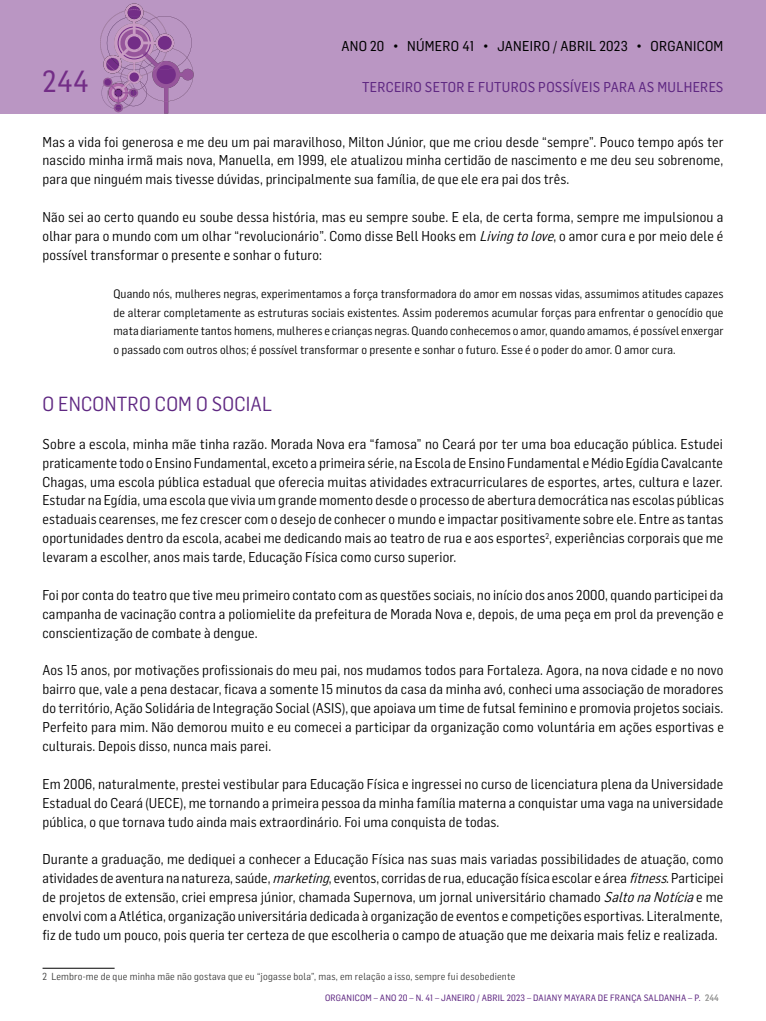
<style>
.page{position:relative;width:766px;height:1021px;background:#fff}
.page>*{position:absolute;margin:0;border:0;box-sizing:border-box;transform-origin:0 0}
.t1{font:30px "Flama Semicondensed Basic";color:#732d87}
.t2{font:20px "Flama Semicondensed";letter-spacing:.01em;color:#5f2882}
.t3{font:14px/18.9px "Flama Semicondensed";letter-spacing:.01em;color:#000;text-align:justify}
.t4{font:14px "Flama Semicondensed Basic";letter-spacing:.02em;color:#5f2882}
.t5{font:14px "Flama Semicondensed Basic";letter-spacing:.02em;color:#000}
.t6{font:12px/18.9px "Flama Semicondensed";letter-spacing:.01em;color:#000;text-align:justify}
.t7{font:10px "Flama Semicondensed";letter-spacing:.02em;color:#3c3c3b}
.t8{font:9px "Flama Semicondensed Basic";letter-spacing:.02em;color:#5f2882}
.s1{font-style:italic}
.s2{color:#9d9d9c}
</style>
<div class="page">
<div style="left:0;top:0;width:765px;height:113px;background:#ba96c3"></div>
<svg style="left:100px;top:3px;width:93px;height:110px"></svg>
<div style="left:158px;top:36px;width:14px;height:14px;background:#732d87;border-radius:50%"></div>
<div style="left:104px;top:79px;width:7px;height:7px;background:#732d87;border-radius:3px"></div>
<div style="left:128px;top:36px;width:13px;height:13px;background:#732d87;border-radius:50%"></div>
<div style="left:115px;top:89px;width:7px;height:7px;background:#732d87;border-radius:3px"></div>
<div style="left:129px;top:72px;width:10px;height:10px;background:#732d87;border-radius:5px"></div>
<hr style="left:43px;top:967px;width:72px;height:1px;background:#000">
<h1 class="t1" style="left:43px;top:62px;width:48px">244</h1>
<p class="t5" style="left:341px;top:37px;width:383px">ANO 20 • NÚMERO 41 • JANEIRO / ABRIL 2023 • ORGANICOM</p>
<p class="t4" style="left:362px;top:78px;width:363px">TERCEIRO SETOR E FUTUROS POSSÍVEIS PARA AS MULHERES</p>
<p class="t3" style="left:43px;top:131px;width:682px">Mas a vida foi generosa e me deu um pai maravilhoso, Milton Júnior, que me criou desde “sempre”. Pouco tempo após ter nascido minha irmã mais nova, Manuella, em 1999, ele atualizou minha certidão de nascimento e me deu seu sobrenome, para que ninguém mais tivesse dúvidas, principalmente sua família, de que ele era pai dos três.</p>
<p class="t3" style="left:43px;top:207px;width:682px">Não sei ao certo quando eu soube dessa história, mas eu sempre soube. E ela, de certa forma, sempre me impulsionou a olhar para o mundo com um olhar “revolucionário”. Como disse Bell Hooks em <span class="s1">Livingtolove</span>, o amor cura e por meio dele é possível transformar o presente e sonhar o futuro:</p>
<p class="t6" style="left:113px;top:283px;width:611px">Quando nós, mulheres negras, experimentamos a força transformadora do amor em nossas vidas, assumimos atitudes capazes de alterar completamente as estruturas sociais existentes. Assim poderemos acumular forças para enfrentar o genocídio que mata diariamente tantos homens, mulheres e crianças negras. Quando conhecemos o amor, quando amamos, é possível enxergar o passado com outros olhos; é possível transformar o presente e sonhar o futuro. Esse é o poder do amor. O amor cura.</p>
<h2 class="t2" style="left:43px;top:391px;width:231px">O ENCONTRO COM O SOCIAL</h2>
<p class="t3" style="left:43px;top:434px;width:682px">Sobre a escola, minha mãe tinha razão. Morada Nova era “famosa” no Ceará por ter uma boa educação pública. Estudei praticamente todo o Ensino Fundamental, exceto a primeira série, na Escola de Ensino Fundamental e Médio Egídia Cavalcante Chagas, uma escola pública estadual que oferecia muitas atividades extracurriculares de esportes, artes, cultura e lazer.<br>Estudar na Egídia, uma escola que vivia um grande momento desde o processo de abertura democrática nas escolas públicas estaduais cearenses, me fez crescer com o desejo de conhecer o mundo e impactar positivamente sobre ele. Entre as tantas oportunidades dentro da escola, acabei me dedicando mais ao teatro de rua e aos esportes<sup>2</sup>, experiências corporais que me levaram a escolher, anos mais tarde, Educação Física como curso superior.</p>
<p class="t3" style="left:43px;top:585px;width:682px">Foi por conta do teatro que tive meu primeiro contato com as questões sociais, no início dos anos 2000, quando participei da campanha de vacinação contra a poliomielite da prefeitura de Morada Nova e, depois, de uma peça em prol da prevenção e conscientização de combate à dengue.</p>
<p class="t3" style="left:43px;top:660px;width:682px">Aos 15 anos, por motivações profissionais do meu pai, nos mudamos todos para Fortaleza. Agora, na nova cidade e no novo bairro que, vale a pena destacar, ficava a somente 15 minutos da casa da minha avó, conheci uma associação de moradores do território, Ação Solidária de Integração Social (ASIS), que apoiava um time de futsal feminino e promovia projetos sociais.<br>Perfeito para mim. Não demorou muito e eu comecei a participar da organização como voluntária em ações esportivas e culturais. Depois disso, nunca mais parei.</p>
<p class="t3" style="left:43px;top:773px;width:682px">Em 2006, naturalmente, prestei vestibular para Educação Física e ingressei no curso de licenciatura plena da Universidade Estadual do Ceará (UECE), me tornando a primeira pessoa da minha família materna a conquistar uma vaga na universidade pública, o que tornava tudo ainda mais extraordinário. Foi uma conquista de todas.</p>
<p class="t3" style="left:43px;top:849px;width:682px">Durante a graduação, me dediquei a conhecer a Educação Física nas suas mais variadas possibilidades de atuação, como atividades de aventura na natureza, saúde, <span class="s1">marketing</span>, eventos, corridas de rua, educação física escolar e área <span class="s1">fitness</span>. Participei de projetos de extensão, criei empresa júnior, chamada Supernova, um jornal universitário chamado <span class="s1">SaltonaNotícia</span>e me envolvi com a Atlética, organização universitária dedicada à organização de eventos e competições esportivas. Literalmente, fiz de tudo um pouco, pois queria ter certeza de que escolheria o campo de atuação que me deixaria mais feliz e realizada.</p>
<p class="t7" style="left:43px;top:970px;width:474px">2 Lembro-me de que minha mãe não gostava que eu “jogasse bola”, mas, em relação a isso, sempre fui desobediente</p>
<p class="t8" style="left:325px;top:992px;width:219px">ORGANICOM – ANO 20 – N. 41 – JANEIRO / ABRIL 2023 – DAIAN</p>
<p class="t8" style="left:557px;top:992px;width:29px">Y MAYARA</p>
<p class="t8" style="left:597px;top:992px;width:23px">DE FRAN</p>
<p class="t8" style="left:631px;top:992px;width:24px">ÇA SALDAN</p>
<p class="t8" style="left:675px;top:992px;width:45px">HA – P. <span class="s2">244</span></p>
</div>
